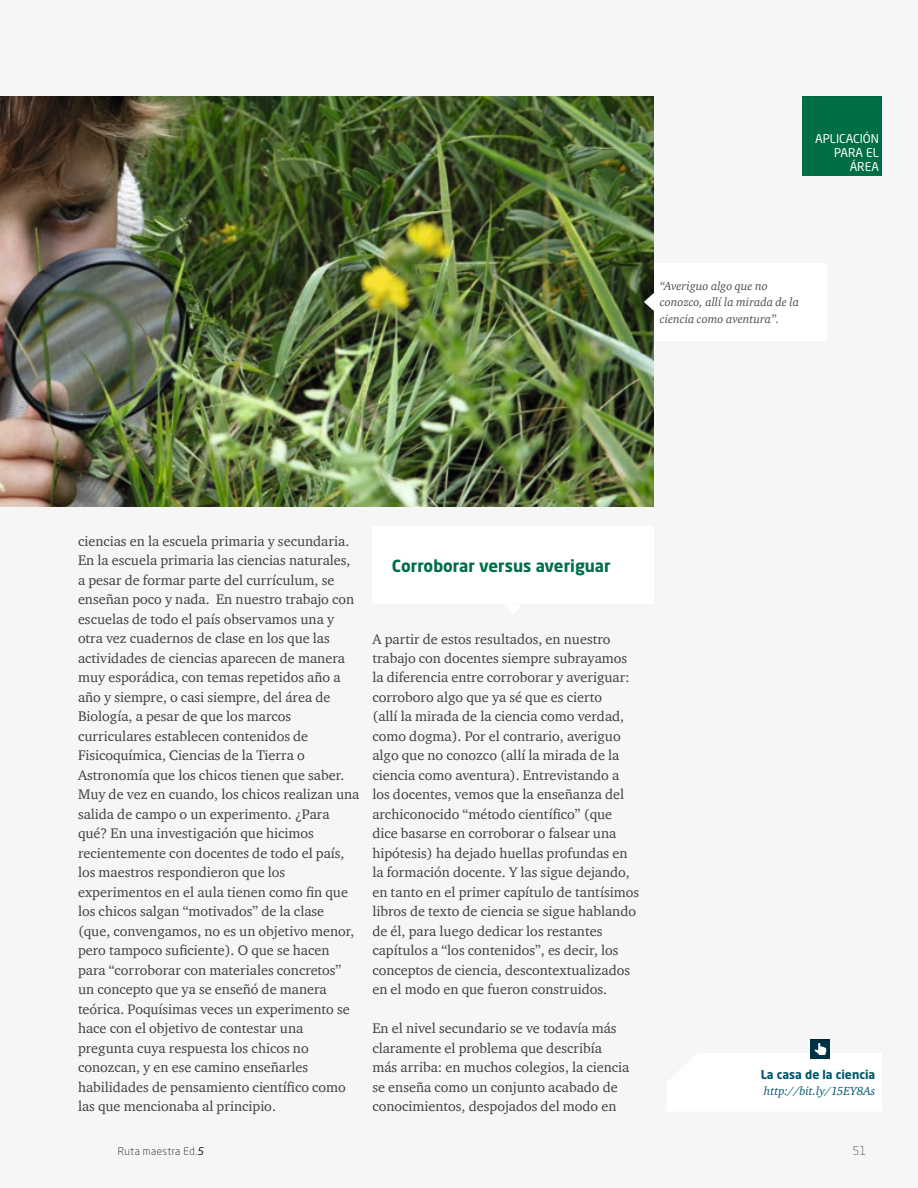
<style>
.page{position:relative;width:918px;height:1188px;background:#f6f6f6}
.page>*{position:absolute;margin:0;border:0;box-sizing:border-box;transform-origin:0 0}
.t1{font:700 16.5px "Neo Sans Pro";color:#006f46}
.t2{font:14.25px/19.5px "Charter ITC";color:#414140}
.t3{font:italic 12px/16.5px "Charter ITC";color:#4e4e4d}
.t4{font:italic 12px "Charter ITC";color:#00576f}
.t5{font:12px/14.4px "Neo Sans Pro";color:#fff;text-align:right}
.t6{font:700 12px "Neo Sans Pro";color:#00576f}
.t7{font:300 12px "Neo Sans Pro";color:#4e4e4d}
.t8{font:300 10.5px "Neo Sans Pro";letter-spacing:.04em;color:#151616}
.s1{font-weight:400;font-style:italic}
</style>
<div class="page">
<img style="left:0;top:97px;width:654px;height:410px">
<div style="left:372px;top:526px;width:282px;height:78px;background:#fff"></div>
<div style="left:808px;top:1039px;width:23px;height:22px;background:#003245"></div>
<svg style="left:808px;top:1043px;width:23px;height:18px"></svg>
<div style="left:654px;top:263px;width:172px;height:78px;background:#fff"></div>
<svg style="left:644px;top:293px;width:10px;height:18px"></svg>
<div style="left:800px;top:96px;width:82px;height:82px;background:#006f46"></div>
<p class="t5" style="left:815px;top:131px;width:65px">APLICACIÓN<br>PARA EL<br>ÁREA</p>
<p class="t3" style="left:660px;top:277px;width:141px">“Averiguo algo que no conozco, allí la mirada de la ciencia como aventura”.</p>
<p class="t2" style="left:78px;top:531px;width:283px">ciencias en la escuela primaria y secundaria.<br>En la escuela primaria las ciencias naturales, a pesar de formar parte del currículum, se enseñan poco y nada. En nuestro trabajo con escuelas de todo el país observamos una y otra vez cuadernos de clase en los que las actividades de ciencias aparecen de manera muy esporádica, con temas repetidos año a año y siempre, o casi siempre, del área de Biología, a pesar de que los marcos curriculares establecen contenidos de Fisicoquímica, Ciencias de la Tierra o Astronomía que los chicos tienen que saber.<br>Muy de vez en cuando, los chicos realizan una salida de campo o un experimento. ¿Para qué? En una investigación que hicimos recientemente con docentes de todo el país, los maestros respondieron que los experimentos en el aula tienen como fin que los chicos salgan “motivados” de la clase (que, convengamos, no es un objetivo menor, pero tampoco suficiente). O que se hacen para “corroborar con materiales concretos” un concepto que ya se enseñó de manera teórica. Poquísimas veces un experimento se hace con el objetivo de contestar una pregunta cuya respuesta los chicos no conozcan, y en ese camino enseñarles habilidades de pensamiento científico como las que mencionaba al principio.</p>
<p class="t1" style="left:392px;top:555px;width:220px">Corroborar versus averiguar</p>
<p class="t2" style="left:372px;top:629px;width:268px">A partir de estos resultados, en nuestro trabajo con docentes siempre subrayamos la diferencia entre corroborar y averiguar: corroboro algo que ya sé que es cierto<br>(allí la mirada de la ciencia como verdad, como dogma). Por el contrario, averiguo algo que no conozco (allí la mirada de la ciencia como aventura). Entrevistando a los docentes, vemos que la enseñanza del archiconocido “método científico” (que dice basarse en corroborar o falsear una hipótesis) ha dejado huellas profundas en la formación docente. Y las sigue dejando, en tanto en el primer capítulo de tantísimos libros de texto de ciencia se sigue hablando de él, para luego dedicar los restantes capítulos a “los contenidos”, es decir, los conceptos de ciencia, descontextualizados en el modo en que fueron construidos.</p>
<p class="t2" style="left:372px;top:1018px;width:259px">En el nivel secundario se ve todavía más claramente el problema que describía más arriba: en muchos colegios, la ciencia se enseña como un conjunto acabado de conocimientos, despojados del modo en</p>
<p class="t6" style="left:761px;top:1066px;width:116px">La casa de la ciencia</p>
<p class="t4" style="left:764px;top:1084px;width:113px">http://bit.ly/15EY8As</p>
<p class="t8" style="left:118px;top:1144px;width:87px">Ruta maestra Ed.<span class="s1">5</span></p>
<p class="t7" style="left:853px;top:1144px;width:15px">51</p>
</div>
